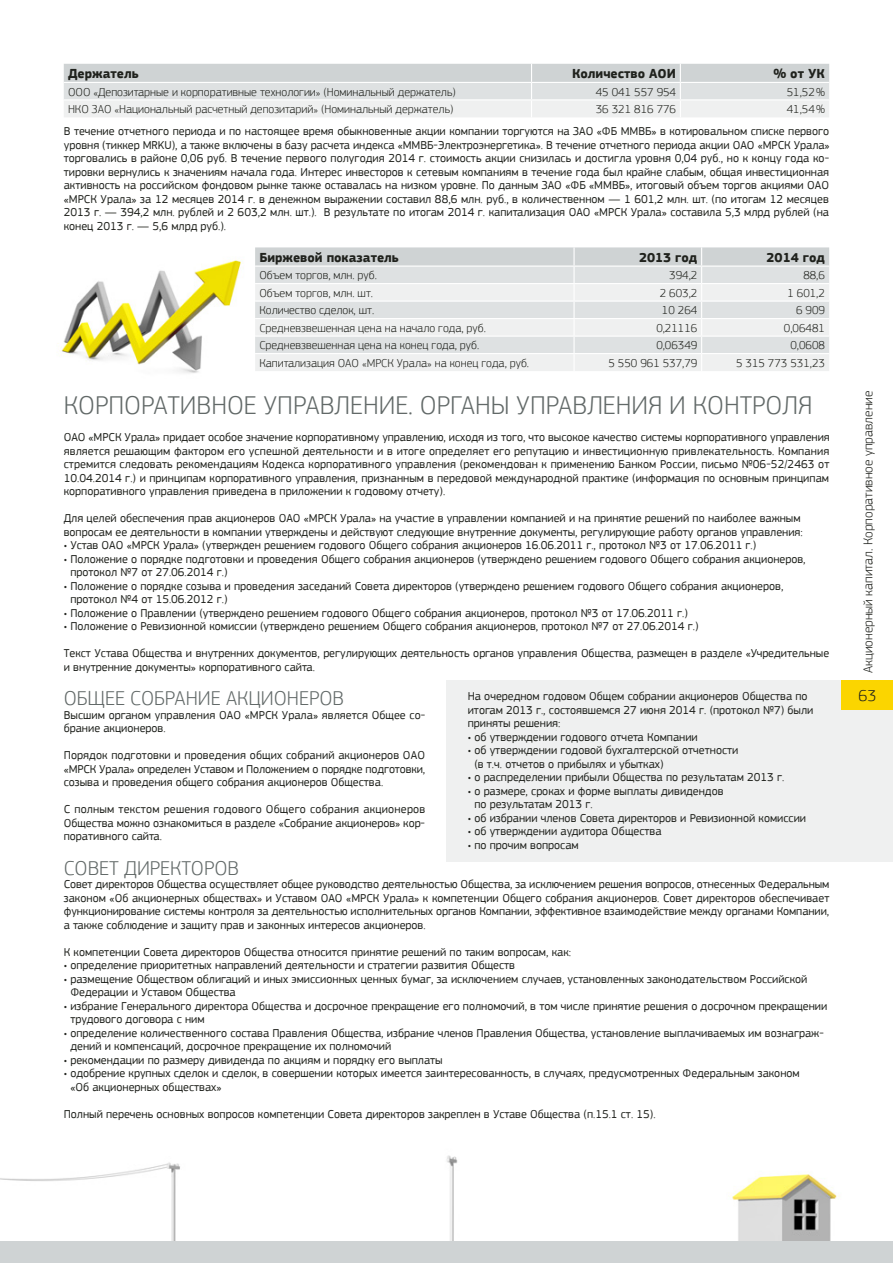
<style>
.page{position:relative;width:893px;height:1263px;background:#fff}
.page>*{position:absolute;margin:0;border:0;box-sizing:border-box;transform-origin:0 0}
.t1{font:300 27px "PF Square Sans Pro";color:#626968}
.t2{font:300 21px "PF Square Sans Pro";color:#626968}
.t3{font:300 16.5px "PF Square Sans Pro";color:#20221d}
.t4{font:700 13.5px "PF Square Sans Pro";color:#20221d}
.t5{font:300 13.5px "PF Square Sans Pro";color:#20221d}
.t6{font:12px/13.5px "PF Square Sans Pro";color:#20221d}
.t7{font:300 12px "PF Square Sans Pro";color:#20221d}
</style>
<div class="page">
<img style="left:0;top:1155px;width:845px;height:87px">
<div style="left:0;top:1242px;width:893px;height:21px;background:#cfd3d4"></div>
<img style="left:58px;top:260px;width:183px;height:113px">
<div style="left:446px;top:680px;width:447px;height:182px;background:#eff0f0"></div>
<div style="left:842px;top:680px;width:51px;height:30px;background:#fbd500"></div>
<svg style="left:64px;top:64px;width:765px;height:53px"></svg>
<svg style="left:255px;top:247px;width:574px;height:124px"></svg>
<p class="t4" style="left:68px;top:66px;width:72px">Держатель</p>
<p class="t4" style="left:572px;top:66px;width:106px">Количество АОИ</p>
<p class="t4" style="left:773px;top:66px;width:53px">% от УК</p>
<p class="t7" style="left:68px;top:85px;width:389px">ООО «Депозитарные и корпоративные технологии» (Номинальный держатель)</p>
<p class="t7" style="left:596px;top:85px;width:82px">45 041 557 954</p>
<p class="t7" style="left:787px;top:85px;width:40px">51,52 %</p>
<p class="t7" style="left:68px;top:102px;width:387px">НКО ЗАО «Национальный расчетный депозитарий» (Номинальный держатель)</p>
<p class="t7" style="left:596px;top:102px;width:82px">36 321 816 776</p>
<p class="t7" style="left:787px;top:102px;width:40px">41,54 %</p>
<p class="t6" style="left:64px;top:125px;width:767px;text-align:justify">В течение отчетного периода и по настоящее время обыкновенные акции компании торгуются на ЗАО «ФБ ММВБ» в котировальном списке первого уровня (тиккер MRKU), а также включены в базу расчета индекса «ММВБ-Электроэнергетика». В течение отчетного периода акции ОАО «МРСК Урала» торговались в районе 0,06 руб. В течение первого полугодия 2014 г. стоимость акции снизилась и достигла уровня 0,04 руб., но к концу года ко&shy;тировки вернулись к значениям начала года. Интерес инвесторов к сетевым компаниям в течение года был крайне слабым, общая инвестиционная активность на российском фондовом рынке также оставалась на низком уровне. По данным ЗАО «ФБ «ММВБ», итоговый объем торгов акциями ОАО «МРСК Урала» за 12 месяцев 2014 г. в денежном выражении составил 88,6 млн. руб., в количественном — 1 601,2 млн. шт. (по итогам 12 месяцев 2013 г. — 394,2 млн. рублей и 2 603,2 млн. шт.). В результате по итогам 2014 г. капитализация ОАО «МРСК Урала» составила 5,3 млрд рублей (на конец 2013 г. — 5,6 млрд руб.).</p>
<p class="t4" style="left:259px;top:249px;width:141px">Биржевой показатель</p>
<p class="t4" style="left:639px;top:249px;width:60px">2013 год</p>
<p class="t4" style="left:767px;top:249px;width:60px">2014 год</p>
<p class="t7" style="left:259px;top:268px;width:119px">Объем торгов, млн. руб.</p>
<p class="t7" style="left:669px;top:268px;width:30px">394,2</p>
<p class="t7" style="left:803px;top:268px;width:23px">88,6</p>
<p class="t7" style="left:259px;top:286px;width:115px">Объем торгов, млн. шт.</p>
<p class="t7" style="left:660px;top:286px;width:39px">2 603,2</p>
<p class="t7" style="left:787px;top:286px;width:39px">1 601,2</p>
<p class="t7" style="left:259px;top:303px;width:116px">Количество сделок, шт.</p>
<p class="t7" style="left:662px;top:303px;width:37px">10 264</p>
<p class="t7" style="left:796px;top:303px;width:30px">6 909</p>
<p class="t7" style="left:259px;top:321px;width:228px">Средневзвешенная цена на начало года, руб.</p>
<p class="t7" style="left:656px;top:321px;width:43px">0,21116</p>
<p class="t7" style="left:784px;top:321px;width:43px">0,06481</p>
<p class="t7" style="left:259px;top:338px;width:221px">Средневзвешенная цена на конец года, руб.</p>
<p class="t7" style="left:656px;top:338px;width:43px">0,06349</p>
<p class="t7" style="left:790px;top:338px;width:36px">0,0608</p>
<p class="t7" style="left:259px;top:356px;width:115px">Капитализация ОАО «МРСК</p>
<p class="t7" style="left:397px;top:356px;width:134px">Урала» на конец года, руб.</p>
<p class="t7" style="left:608px;top:356px;width:90px">5 550 961 537,79</p>
<p class="t7" style="left:736px;top:356px;width:90px">5 315 773 531,23</p>
<h1 class="t1" style="left:64px;top:390px;width:750px">Ко рпо ративное уп равление. Органы уп равления и контроля</h1>
<p class="t6" style="left:64px;top:431px;width:767px;text-align:justify">ОАО «МРСК Урала» придает особое значение корпоративному управлению, исходя из того, что высокое качество системы корпоративного управления является решающим фактором его успешной деятельности и в итоге определяет его репутацию и инвестиционную привлекательность. Компания стремится следовать рекомендациям Кодекса корпоративного управления (рекомендован к применению Банком России, письмо №06-52/2463 от 10.04.2014 г.) и принципам корпоративного управления, признанным в передовой международной практике (информация по основным принципам корпоративного управления приведена в приложении к годовому отчету).</p>
<p class="t6" style="left:64px;top:512px;width:741px">Для целей обеспечения прав акционеров ОАО «МРСК Урала» на участие в управлении компанией и на принятие решений по наиболее важным вопросам ее деятельности в компании утверждены и действуют следующие внутренние документы, регулирующие работу органов управления:</p>
<p class="t6" style="left:64px;top:539px;width:694px">• Устав ОАО «МРСК Урала» (утвержден решением годового Общего собрания акционеров 16.06.2011 г., протокол №3 от 17.06.2011 г.)</p>
<p class="t6" style="left:70px;top:552px;width:737px;text-indent:-7px">• Положение о порядке подготовки и проведения Общего собрания акционеров (утверждено решением годового Общего собрания акционеров, протокол №7 от 27.06.2014 г.)</p>
<p class="t6" style="left:70px;top:579px;width:714px;text-indent:-7px">• Положение о порядке созыва и проведения заседаний Совета директоров (утверждено решением годового Общего собрания акционеров, протокол №4 от 15.06.2012 г.)</p>
<p class="t6" style="left:64px;top:606px;width:626px">• Положение о Правлении (утверждено решением годового Общего собрания акционеров, протокол №3 от 17.06.2011 г.)</p>
<p class="t6" style="left:64px;top:620px;width:636px">• Положение о Ревизионной комиссии (утверждено решением Общего собрания акционеров, протокол №7 от 27.06.2014 г.)</p>
<p class="t6" style="left:64px;top:647px;width:767px">Текст Устава Общества и внутренних документов, регулирующих деятельность органов управления Общества, размещен в разделе «Учредительные и внутренние документы» корпоративного сайта.</p>
<h2 class="t2" style="left:64px;top:686px;width:282px">Общее собрание акционеров</h2>
<p class="t6" style="left:64px;top:708px;width:363px">Высшим органом управления ОАО «МРСК Урала» является Общее со&shy;брание акционеров.</p>
<p class="t6" style="left:64px;top:749px;width:363px;text-align:justify">Порядок подготовки и проведения общих собраний акционеров ОАО «МРСК Урала» определен Уставом и Положением о порядке подготовки, созыва и проведения общего собрания акционеров Общества.</p>
<p class="t6" style="left:64px;top:803px;width:363px;text-align:justify">С полным текстом решения годового Общего собрания акционеров Общества можно ознакомиться в разделе «Собрание акционеров» кор&shy;поративного сайта.</p>
<h2 class="t2" style="left:64px;top:856px;width:177px">Со вет директоров</h2>
<p class="t6" style="left:64px;top:878px;width:767px;text-align:justify">Совет директоров Общества осуществляет общее руководство деятельностью Общества, за исключением решения вопросов, отнесенных Федеральным законом «Об акционерных обществах» и Уставом ОАО «МРСК Урала» к компетенции Общего собрания акционеров. Совет директоров обеспечивает функционирование системы контроля за деятельностью исполнительных органов Компании, эффективное взаимодействие между органами Компании, а также соблюдение и защиту прав и законных интересов акционеров.</p>
<p class="t6" style="left:64px;top:945px;width:509px">К компетенции Совета директоров Общества относится принятие решений по таким вопросам, как:</p>
<p class="t6" style="left:64px;top:959px;width:453px">• определение приоритетных направлений деятельности и стратегии развития Обществ</p>
<p class="t6" style="left:70px;top:972px;width:738px;text-indent:-7px">• размещение Обществом облигаций и иных эмиссионных ценных бумаг, за исключением случаев, установленных законодательством Российской<br>Федерации и Уставом Общества</p>
<p class="t6" style="left:70px;top:999px;width:758px;text-indent:-7px">• избрание Генерального директора Общества и досрочное прекращение его полномочий, в том числе принятие решения о досрочном прекращении трудового договора с ним</p>
<p class="t6" style="left:70px;top:1026px;width:755px;text-indent:-7px">• определение количественного состава Правления Общества, избрание членов Правления Общества, установление выплачиваемых им вознаграж&shy;дений и компенсаций, досрочное прекращение их полномочий</p>
<p class="t6" style="left:64px;top:1053px;width:380px">• рекомендации по размеру дивиденда по акциям и порядку его выплаты</p>
<p class="t6" style="left:70px;top:1067px;width:731px;text-indent:-7px">• одобрение крупных сделок и сделок, в совершении которых имеется заинтересованность, в случаях, предусмотренных Федеральным законом «Об акционерных обществах»</p>
<p class="t6" style="left:64px;top:1107px;width:593px">Полный перечень основных вопросов компетенции Совета директоров закреплен в Уставе Общества (п.15.1 ст. 15).</p>
<p class="t6" style="left:468px;top:689px;width:347px">На очередном годовом Общем собрании акционеров Общества по итогам 2013 г., состоявшемся 27 июня 2014 г. (протокол №7) были приняты решения:</p>
<p class="t6" style="left:468px;top:730px;width:231px">• об утверждении годового отчета Компании</p>
<p class="t6" style="left:474px;top:743px;width:265px;text-indent:-7px">• об утверждении годовой бухгалтерской отчетности (в т.ч. отчетов о прибылях и убытках)</p>
<p class="t6" style="left:468px;top:770px;width:318px">• о распределении прибыли Общества по результатам 2013 г.</p>
<p class="t6" style="left:474px;top:784px;width:251px;text-indent:-7px">• о размере, сроках и форме выплаты дивидендов по результатам 2013 г.</p>
<p class="t6" style="left:468px;top:811px;width:340px">• об избрании членов Совета директоров и Ревизионной комиссии</p>
<p class="t6" style="left:468px;top:824px;width:195px">• об утверждении аудитора Общества</p>
<p class="t6" style="left:468px;top:838px;width:112px">• по прочим вопросам</p>
<p class="t5" style="left:860px;top:673px;width:284px;rotate:-90deg">Акционерный капитал. Корпоративное управление</p>
<h3 class="t3" style="left:858px;top:686px;width:19px">63</h3>
</div>
